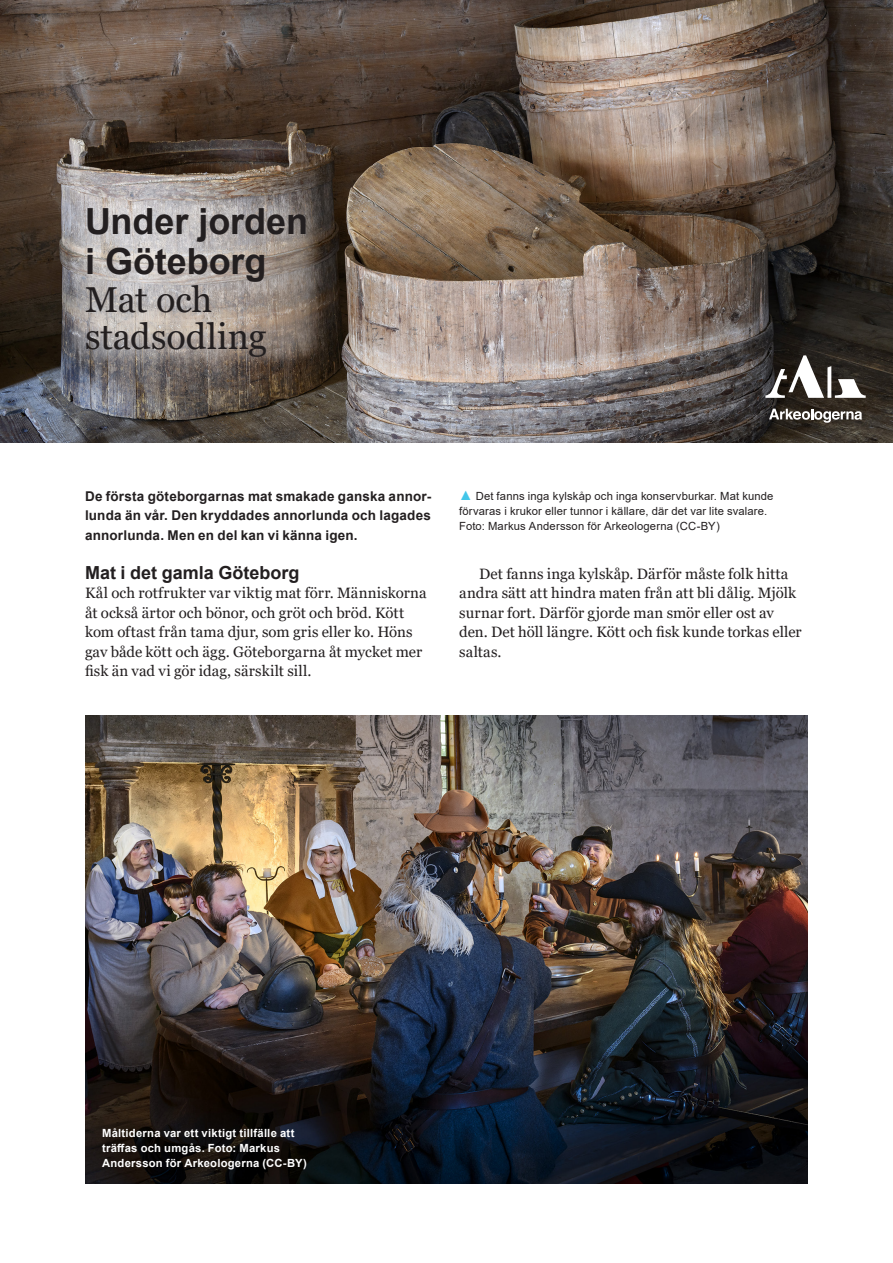
<style>
.page{position:relative;width:893px;height:1263px;background:#fff}
.page>*{position:absolute;margin:0;border:0;box-sizing:border-box;transform-origin:0 0}
.Kapitelrubrik_1{font:700 36px/40.5px "Arial";letter-spacing:-.005em;color:#231f20}
.Kapitelrubrik_1_unde{font:36px/37.5px "Georgia";letter-spacing:-.005em;color:#231f20}
.Rubrik_1_under{font:700 18px "Arial";color:#231f20}
.Brödtext_1_a_stycke{font:15px/19.5px "Georgia";letter-spacing:.005em;color:#231f20}
.Brödtext_1_a_indrag{font:15px/19.5px "Georgia";letter-spacing:.005em;color:#231f20}
.Ingress{font:700 13.5px/19.5px "Arial";letter-spacing:.01em;color:#231f20;text-align:justify}
.Figurtext{font:11.25px/15px "Arial";letter-spacing:.01em;color:#231f20}
.Figurtext-2{font:700 11.25px/15px "Arial";letter-spacing:.02em;color:#fff}
.s1{font-size:13.5px;color:#43c6e9}
</style>
<div class="page">
<img style="left:0;top:0;width:893px;height:442px">
<svg style="left:765px;top:355px;width:101px;height:43px"></svg>
<svg style="left:769px;top:409px;width:93px;height:14px"></svg>
<svg style="left:69px;top:196px;width:251px;height:170px"></svg>
<img style="left:85px;top:715px;width:723px;height:468px">
<p class="Kapitelrubrik_1" style="left:85px;top:201px;width:224px">Under jorden i Göteborg</p>
<p class="Kapitelrubrik_1_unde" style="left:85px;top:281px;width:183px">Mat och stadsodling</p>
<p class="Ingress" style="left:85px;top:486px;width:348px">De första göteborgarnas mat smakade ganska annor&shy;lunda än vår. Den kryddades annorlunda och lagades annorlunda. Men en del kan vi känna igen.</p>
<p class="Rubrik_1_under" style="left:85px;top:560px;width:216px">Mat i det gamla Göteborg</p>
<p class="Brödtext_1_a_stycke" style="left:85px;top:584px;width:343px">Kål och rotfrukter var viktig mat förr. Människorna åt också ärtor och bönor, och gröt och bröd. Kött kom oftast från tama djur, som gris eller ko. Höns gav både kött och ägg. Göteborgarna åt mycket mer fisk än vad vi gör idag, särskilt sill.</p>
<p class="Figurtext" style="left:459px;top:489px;width:316px"><span class="s1">▲</span> Det fanns inga kylskåp och inga konservburkar. Mat kunde förvaras i krukor eller tunnor i källare, där det var lite svalare.<br>Foto: Markus Andersson för Arkeologerna (CC-BY)</p>
<p class="Brödtext_1_a_indrag" style="left:459px;top:564px;width:344px;text-indent:20px">Det fanns inga kylskåp. Därför måste folk hitta andra sätt att hindra maten från att bli dålig. Mjölk surnar fort. Därför gjorde man smör eller ost av den. Det höll längre. Kött och fisk kunde torkas eller saltas.</p>
<p class="Figurtext-2" style="left:102px;top:1126px;width:206px">Måltiderna var ett viktigt tillfälle att träffas och umgås. Foto: Markus<br>Andersson för Arkeologerna (CC-BY)</p>
</div>
